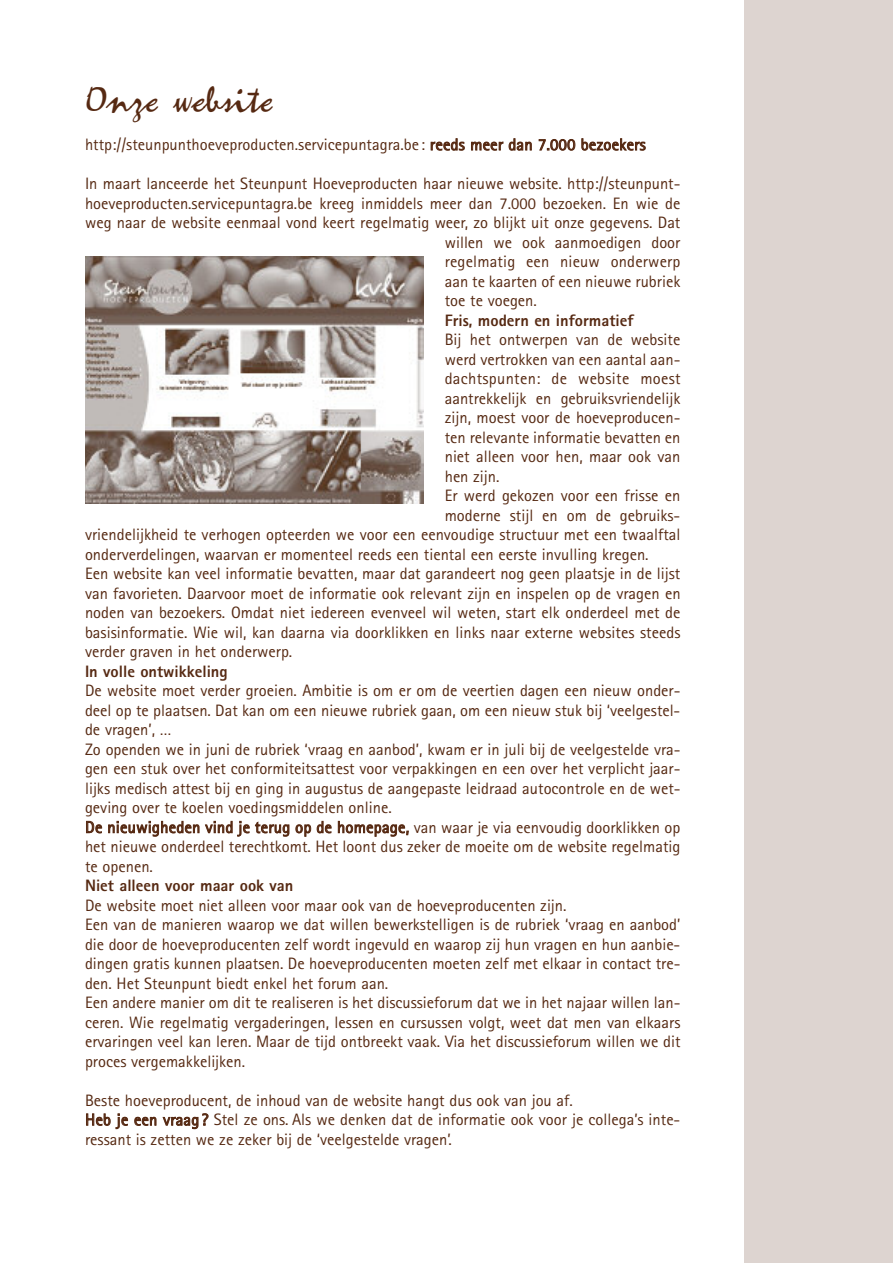
<style>
.page{position:relative;width:893px;height:1263px;background:#fff}
.page>*{position:absolute;margin:0;border:0;box-sizing:border-box;transform-origin:0 0}
.t1{font:37.5px "Zephyr Script";color:#562912}
.t2{font:16.5px/19.5px "Rotis Sans Serif";color:#562912}
.t3{font:800 16.5px "Rotis Sans Serif";color:#562912}
.t4{font:16.5px "Rotis Sans Serif";letter-spacing:.02em;color:#562912}
</style>
<div class="page">
<div style="left:744px;top:0;width:149px;height:1263px;background:#ddd4d0"></div>
<img style="left:85px;top:256px;width:339px;height:247px">
<h1 class="t1" style="left:85px;top:76px;width:188px">Onze website</h1>
<p class="t2" style="left:85px;top:137px;width:562px">http://steunpunthoeveproducten.servicepuntagra.be: reeds meer dan 7.000 bezoekers</p>
<p class="t2" style="left:85px;top:176px;width:597px">In maart lanceerde het Steunpunt Hoeveproducten haar nieuwe website. http://steunpunt-</p>
<p class="t2" style="left:85px;top:195px;width:597px">hoeveproducten.servicepuntagra.be kreeg inmiddels meer dan 7.000 bezoeken. En wie de</p>
<p class="t2" style="left:85px;top:215px;width:597px">weg naar de website eenmaal vond keert regelmatig weer, zo blijkt uit onze gegevens. Dat</p>
<p class="t2" style="left:445px;top:234px;width:237px">willen we ook aanmoedigen door</p>
<p class="t2" style="left:445px;top:254px;width:237px">regelmatig een nieuw onderwerp</p>
<p class="t2" style="left:445px;top:273px;width:237px">aan te kaarten of een nieuwe rubriek</p>
<p class="t2" style="left:445px;top:293px;width:94px">toe te voegen.</p>
<p class="t3" style="left:445px;top:314px;width:190px">Fris, modern en informatief</p>
<p class="t2" style="left:445px;top:332px;width:237px">Bij het ontwerpen van de website</p>
<p class="t2" style="left:445px;top:351px;width:237px">werd vertrokken van een aantal aan-</p>
<p class="t4" style="left:445px;top:373px;width:237px">dachtspunten: de website moest</p>
<p class="t2" style="left:445px;top:390px;width:237px">aantrekkelijk en gebruiksvriendelijk</p>
<p class="t2" style="left:445px;top:410px;width:237px">zijn, moest voor de hoeveproducen-</p>
<p class="t2" style="left:445px;top:429px;width:237px">ten relevante informatie bevatten en</p>
<p class="t2" style="left:445px;top:449px;width:237px">niet alleen voor hen, maar ook van</p>
<p class="t2" style="left:445px;top:468px;width:56px">hen zijn.</p>
<p class="t2" style="left:445px;top:488px;width:237px">Er werd gekozen voor een frisse en</p>
<p class="t2" style="left:445px;top:507px;width:237px">moderne stijl en om de gebruiks-</p>
<p class="t2" style="left:85px;top:527px;width:597px">vriendelijkheid te verhogen opteerden we voor een eenvoudige structuur met een twaalftal</p>
<p class="t2" style="left:85px;top:546px;width:565px">onderverdelingen, waarvan er momenteel reeds een tiental een eerste invulling kregen.</p>
<p class="t2" style="left:85px;top:566px;width:597px">Een website kan veel informatie bevatten, maar dat garandeert nog geen plaatsje in de lijst</p>
<p class="t2" style="left:85px;top:585px;width:597px">van favorieten. Daarvoor moet de informatie ook relevant zijn en inspelen op de vragen en</p>
<p class="t2" style="left:85px;top:605px;width:597px">noden van bezoekers. Omdat niet iedereen evenveel wil weten, start elk onderdeel met de</p>
<p class="t2" style="left:85px;top:624px;width:597px">basisinformatie. Wie wil, kan daarna via doorklikken en links naar externe websites steeds</p>
<p class="t2" style="left:85px;top:644px;width:209px">verder graven in het onderwerp.</p>
<p class="t3" style="left:85px;top:665px;width:144px">In volle ontwikkeling</p>
<p class="t2" style="left:85px;top:683px;width:597px">De website moet verder groeien. Ambitie is om er om de veertien dagen een nieuw onder&shy;deel op te plaatsen. Dat kan om een nieuwe rubriek gaan, om een nieuw stuk bij ‘veelgestel&shy;de vragen’, …<br>Zo openden we in juni de rubriek ‘vraag en aanbod’, kwam er in juli bij de veelgestelde vra&shy;gen een stuk over het conformiteitsattest voor verpakkingen en een over het verplicht jaar&shy;lijks medisch attest bij en ging in augustus de aangepaste leidraad autocontrole en de wet&shy;geving over te koelen voedingsmiddelen online.<br>De nieuwigheden vind je terug op de homepage, van waar je via eenvoudig doorklikken op het nieuwe onderdeel terechtkomt. Het loont dus zeker de moeite om de website regelmatig te openen.</p>
<p class="t3" style="left:85px;top:880px;width:210px">Niet alleen voor maar ook van</p>
<p class="t2" style="left:85px;top:897px;width:597px">De website moet niet alleen voor maar ook van de hoeveproducenten zijn.<br>Een van de manieren waarop we dat willen bewerkstelligen is de rubriek ‘vraag en aanbod’ die door de hoeveproducenten zelf wordt ingevuld en waarop zij hun vragen en hun aanbie&shy;dingen gratis kunnen plaatsen. De hoeveproducenten moeten zelf met elkaar in contact tre&shy;den. Het Steunpunt biedt enkel het forum aan.<br>Een andere manier om dit te realiseren is het discussieforum dat we in het najaar willen lan&shy;ceren. Wie regelmatig vergaderingen, lessen en cursussen volgt, weet dat men van elkaars ervaringen veel kan leren. Maar de tijd ontbreekt vaak. Via het discussieforum willen we dit proces vergemakkelijken.</p>
<p class="t2" style="left:85px;top:1092px;width:597px">Beste hoeveproducent, de inhoud van de website hangt dus ook van jou af.<br>Heb je een vraag ? Stel ze ons. Als we denken dat de informatie ook voor je collega’s inte&shy;ressant is zetten we ze zeker bij de ‘veelgestelde vragen’.</p>
</div>
